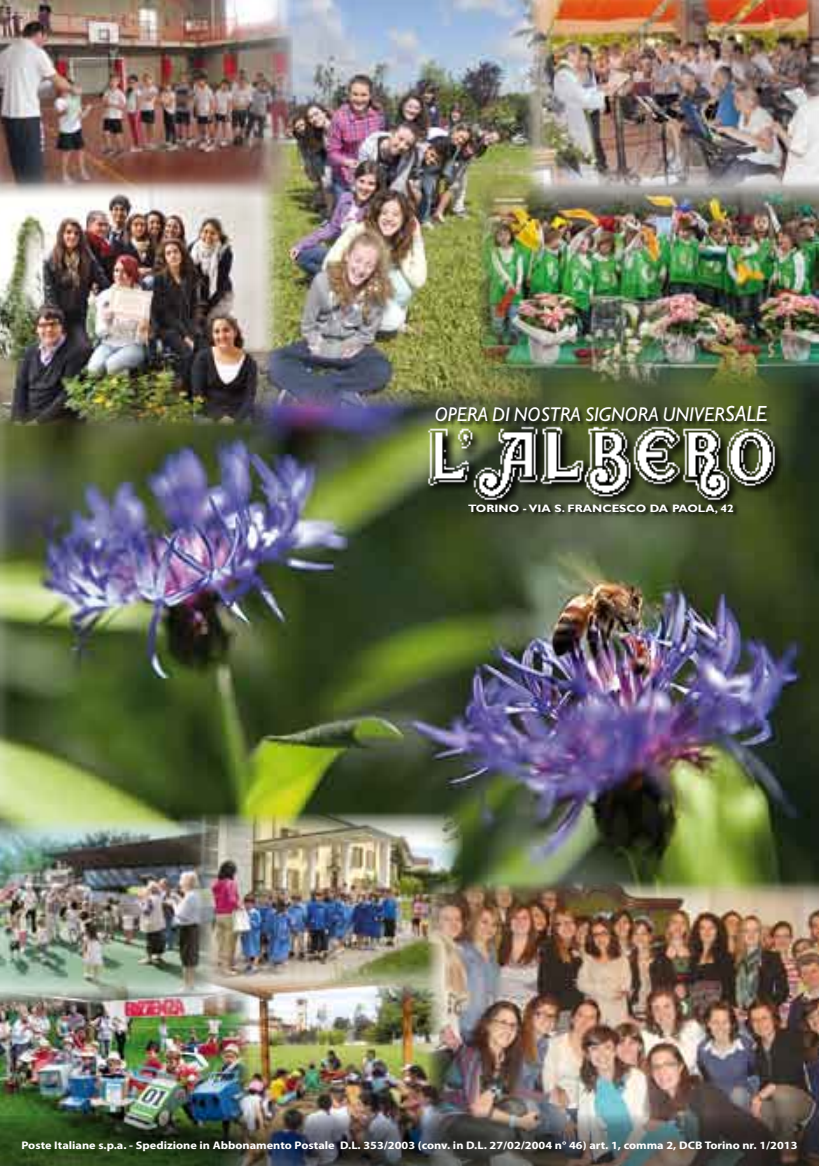
<style>
.page{position:relative;width:819px;height:1166px;background:#fff}
.page>*{position:absolute;margin:0;border:0;box-sizing:border-box;transform-origin:0 0}
.t1{font:italic 19.95px "Gill Sans";color:#fff}
.t2{font:700 11.03px "Myriad Pro";color:#fff;scale:1.11 1}
.t3{font:700 10.85px "Gill Sans";color:#fff;scale:1.11 1}
.s1{font-size:22.05px}
</style>
<div class="page">
<img style="left:212px;top:987px;width:213px;height:126px">
<img style="left:0;top:988px;width:250px;height:125px">
<img style="left:0;top:387px;width:819px;height:493px">
<img style="left:178px;top:812px;width:285px;height:175px">
<img style="left:274px;top:0;width:269px;height:408px">
<img style="left:0;top:819px;width:212px;height:177px">
<img style="left:477px;top:179px;width:342px;height:208px">
<img style="left:425px;top:880px;width:394px;height:233px">
<img style="left:0;top:0;width:293px;height:197px">
<img style="left:528px;top:0;width:291px;height:187px">
<img style="left:0;top:181px;width:274px;height:244px">
<img style="left:0;top:1113px;width:819px;height:53px">
<img style="left:426px;top:423px;width:360px;height:81px">
<svg style="left:467px;top:502px;width:272px;height:17px;background:#3c452e"></svg>
<svg style="left:435px;top:405px;width:337px;height:23px;background:#444e28"></svg>
<h1 class="t1" style="left:435px;top:403px;width:333px">OPERA DI NOSTRA SIGNORA UNIVER<span class="s1">SALE</span></h1>
<p class="t3" style="left:468px;top:501px;width:241px">TORINO - VIA S. FRANCESCO DA PAOLA, 42</p>
<p class="t2" style="left:21px;top:1138px;width:700px">Poste Italiane s.p.a. - Spedizione in Abbonamento Postale D.L. 353/2003 (conv. in D.L. 27/02/2004 n° 46) art. 1, comma 2, DCB Torino nr. 1/2013</p>
</div>
